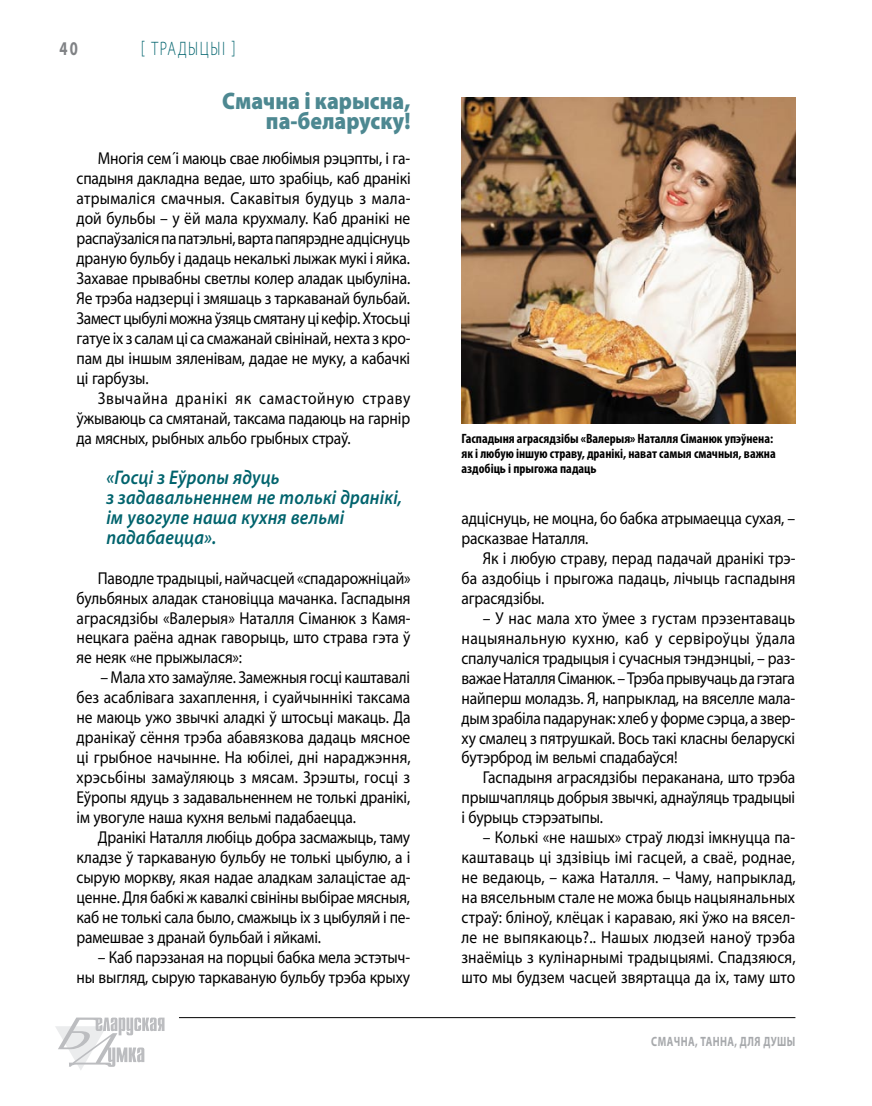
<style>
.page{position:relative;width:872px;height:1106px;background:#fff}
.page>*{position:absolute;margin:0;border:0;box-sizing:border-box;transform-origin:0 0}
.t1{font:900 24px/20px "Myriad Pro";color:#4d8891;text-align:right;scale:.9 1}
.t2{font:italic 600 19.8px/20px "Myriad Pro";letter-spacing:.01em;color:#00636d;scale:.9 1}
.t3{font:300 19.5px "Myriad Pro";letter-spacing:.11em;color:#00636d;scale:.75 1}
.t4{font:700 19.5px "Myriad Pro";color:#808285;scale:.75 1}
.t5{font:17.25px/20px "Myriad Pro";letter-spacing:-.01em;color:#000;text-align:justify;scale:.9 1}
.t6{font:700 condensed 13.5px/15px "Myriad Pro";color:#000}
.t7{font:700 13.5px "Myriad Pro";letter-spacing:.04em;color:#a7a9ac;scale:.75 1}
</style>
<div class="page">
<hr style="left:179px;top:1017px;width:616px;height:1px;background:#000">
<svg style="left:55px;top:1017px;width:109px;height:53px"></svg>
<img style="left:461px;top:97px;width:334px;height:327px">
<p class="t4" style="left:60px;top:36px;width:26px">40</p>
<p class="t3" style="left:141px;top:38px;width:128px">[ Традыцыі ]</p>
<h1 class="t1" style="left:222px;top:91px;width:211px">Смачна і карысна, па-беларуску!</h1>
<p class="t5" style="left:77px;top:148px;width:373px;text-indent:21px">Многія сем´і маюць свае любімыя рэцэпты, і га&shy;спадыня дакладна ведае, што зрабіць, каб дранікі атрымаліся смачныя. Сакавітыя будуць з мала&shy;дой бульбы – у ёй мала крухмалу. Каб дранікі не распаўзаліся па патэльні, варта папярэдне адціснуць драную бульбу і дадаць некалькі лыжак мукі і яйка.<br>Захавае прывабны светлы колер аладак цыбуліна.<br>Яе трэба надзерці і змяшаць з таркаванай бульбай.<br>Замест цыбулі можна ўзяць смятану ці кефір. Хтосьці гатуе іх з салам ці са смажанай свінінай, нехта з кро&shy;пам ды іншым зяленівам, дадае не муку, а кабачкі ці гарбузы.</p>
<p class="t5" style="left:77px;top:388px;width:372px;text-indent:21px">Звычайна дранікі як самастойную страву ўжываюць са смятанай, таксама падаюць на гарнір да мясных, рыбных альбо грыбных страў.</p>
<p class="t2" style="left:106px;top:466px;width:330px">«Госці з Еўропы ядуць<br>з задавальненнем не толькі дранікі, ім увогуле наша кухня вельмі падабаецца».</p>
<p class="t5" style="left:77px;top:567px;width:373px;text-indent:21px">Паводле традыцыі, найчасцей «спадарожніцай» бульбяных аладак становіцца мачанка. Гаспадыня аграсядзібы «Валерыя» Наталля Сіманюк з Камя&shy;нецкага раёна аднак гаворыць, што страва гэта ў яе неяк «не прыжылася»:</p>
<p class="t5" style="left:77px;top:667px;width:373px;text-indent:24px">– Мала хто замаўляе. Замежныя госці каштавалі без асаблівага захаплення, і суайчыннікі таксама не маюць ужо звычкі аладкі ў штосьці макаць. Да дранікаў сёння трэба абавязкова дадаць мясное ці грыбное начынне. На юбілеі, дні нараджэння, хрэсьбіны замаўляюць з мясам. Зрэшты, госці з Еўропы ядуць з задавальненнем не толькі дранікі, ім увогуле наша кухня вельмі падабаецца.</p>
<p class="t5" style="left:77px;top:827px;width:373px;text-indent:21px">Дранікі Наталля любіць добра засмажыць, таму кладзе ў таркаваную бульбу не толькі цыбулю, а і сырую моркву, якая надае аладкам залацістае ад&shy;ценне. Для бабкі ж кавалкі свініны выбірае мясныя, каб не толькі сала было, смажыць іх з цыбуляй і пе&shy;рамешвае з дранай бульбай і яйкамі.</p>
<p class="t5" style="left:77px;top:947px;width:372px;text-align:right">– Каб парэзаная на порцыі бабка мела эстэтыч&shy;ны выгляд, сырую таркаваную бульбу трэба крыху</p>
<p class="t6" style="left:461px;top:430px;width:316px">Гаспадыня аграсядзібы «Валерыя» Наталля Сіманюк упэўнена: як і любую іншую страву, дранікі, нават самыя смачныя, важна аздобіць і прыгожа падаць</p>
<p class="t5" style="left:461px;top:508px;width:372px">адціснуць, не моцна, бо бабка атрымаецца сухая, – расказвае Наталля.</p>
<p class="t5" style="left:461px;top:548px;width:373px;text-indent:21px">Як і любую страву, перад падачай дранікі трэ&shy;ба аздобіць і прыгожа падаць, лічыць гаспадыня аграсядзібы.</p>
<p class="t5" style="left:461px;top:607px;width:372px;text-indent:21px">– У нас мала хто ўмее з густам прэзентаваць нацыянальную кухню, каб у сервіроўцы ўдала спалучаліся традыцыя і сучасныя тэндэнцыі, – раз&shy;важае Наталля Сіманюк. – Трэба прывучаць да гэтага найперш моладзь. Я, напрыклад, на вяселле мала&shy;дым зрабіла падарунак: хлеб у форме сэрца, а звер&shy;ху смалец з пятрушкай. Вось такі класны беларускі бутэрброд ім вельмі спадабаўся!</p>
<p class="t5" style="left:461px;top:767px;width:372px;text-indent:21px">Гаспадыня аграсядзібы пераканана, што трэба прышчапляць добрыя звычкі, аднаўляць традыцыі і бурыць стэрэатыпы.</p>
<p class="t5" style="left:461px;top:827px;width:373px;text-indent:21px">– Колькі «не нашых» страў людзі імкнуцца па&shy;каштаваць ці здзівіць імі гасцей, а сваё, роднае, не ведаюць, – кажа Наталля. – Чаму, напрыклад, на вясельным стале не можа быць нацыянальных страў: бліноў, клёцак і караваю, які ўжо на вясел&shy;ле не выпякаюць?.. Нашых людзей наноў трэба знаёміць з кулінарнымі традыцыямі. Спадзяюся, што мы будзем часцей звяртацца да іх, таму што</p>
<p class="t7" style="left:651px;top:1032px;width:193px">Смачна, танна, для душы</p>
</div>
